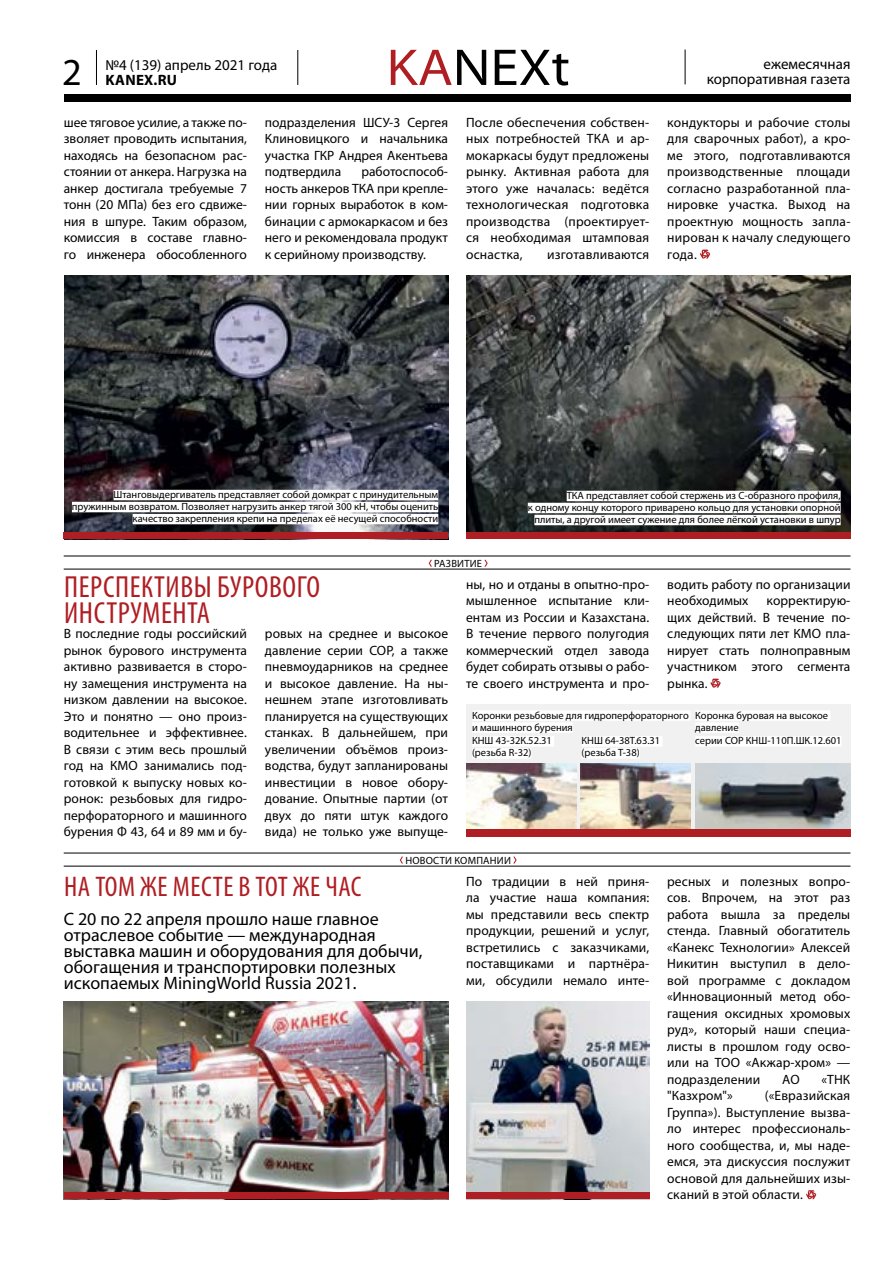
<style>
.page{position:relative;width:893px;height:1263px;background:#fff}
.page>*{position:absolute;margin:0;border:0;box-sizing:border-box;transform-origin:0 0}
.t1{font:semi-expanded 52.2px "Myriad Pro";color:#000}
.t2{font:38.25px "Myriad Pro";color:#000}
.t3{font:condensed 30.6px/26.5px "Myriad Pro";letter-spacing:.02em;color:#af1e23}
.t4{font:condensed 28.5px "Myriad Pro";letter-spacing:.02em;color:#af1e23}
.t5{font:18px/16.2px "Myriad Pro";color:#000}
.t6{font:15px "Myriad Pro";color:#000}
.t7{font:700 15px "Myriad Pro";letter-spacing:.02em;color:#000}
.t8{font:13.5px/16.5px "Myriad Pro";letter-spacing:.005em;color:#000;text-align:justify}
.t9{font:10.5px/12px "Myriad Pro";color:#000}
.t10{font:10.5px "Myriad Pro";letter-spacing:.02em;color:#000}
.s1{color:#af1e23}
</style>
<div class="page">
<div style="left:64px;top:94px;width:786px;height:8px;background:#000"></div>
<hr style="left:685px;top:50px;width:1px;height:34px;background:#000">
<hr style="left:297px;top:50px;width:1px;height:35px;background:#000">
<hr style="left:96px;top:50px;width:1px;height:35px;background:#000">
<img style="left:64px;top:275px;width:384px;height:257px">
<div style="left:64px;top:532px;width:384px;height:7px;background:#af1e23"></div>
<div style="left:114px;top:490px;width:324px;height:10px;background:#fff"></div>
<div style="left:72px;top:502px;width:366px;height:10px;background:#fff"></div>
<div style="left:133px;top:514px;width:305px;height:10px;background:#fff"></div>
<img style="left:467px;top:275px;width:383px;height:257px">
<div style="left:466px;top:532px;width:384px;height:7px;background:#af1e23"></div>
<div style="left:567px;top:491px;width:274px;height:10px;background:#fff"></div>
<div style="left:528px;top:503px;width:313px;height:10px;background:#fff"></div>
<div style="left:534px;top:515px;width:307px;height:10px;background:#fff"></div>
<hr style="left:64px;top:556px;width:786px;height:1px;background:#000">
<hr style="left:64px;top:569px;width:786px;height:1px;background:#000">
<svg style="left:429px;top:560px;width:3px;height:7px"></svg>
<svg style="left:484px;top:560px;width:4px;height:7px"></svg>
<div style="left:466px;top:704px;width:384px;height:126px;background:#f1f1f2"></div>
<img style="left:466px;top:764px;width:110px;height:65px">
<img style="left:581px;top:764px;width:110px;height:65px">
<img style="left:695px;top:764px;width:155px;height:65px">
<div style="left:466px;top:829px;width:384px;height:7px;background:#af1e23"></div>
<svg style="left:711px;top:679px;width:10px;height:9px"></svg>
<div style="left:695px;top:710px;width:135px;height:11px;background:#fff"></div>
<div style="left:695px;top:722px;width:44px;height:11px;background:#fff"></div>
<div style="left:472px;top:710px;width:218px;height:11px;background:#fff"></div>
<div style="left:472px;top:722px;width:101px;height:11px;background:#fff"></div>
<div style="left:472px;top:736px;width:82px;height:11px;background:#fff"></div>
<div style="left:472px;top:748px;width:59px;height:11px;background:#fff"></div>
<div style="left:581px;top:736px;width:82px;height:11px;background:#fff"></div>
<div style="left:581px;top:748px;width:59px;height:11px;background:#fff"></div>
<div style="left:695px;top:736px;width:146px;height:11px;background:#fff"></div>
<svg style="left:700px;top:250px;width:10px;height:9px"></svg>
<img style="left:64px;top:1001px;width:384px;height:191px">
<img style="left:466px;top:1001px;width:183px;height:191px">
<svg style="left:806px;top:1190px;width:10px;height:9px"></svg>
<div style="left:64px;top:1192px;width:384px;height:7px;background:#af1e23"></div>
<div style="left:466px;top:1192px;width:183px;height:7px;background:#af1e23"></div>
<hr style="left:64px;top:853px;width:786px;height:1px;background:#000">
<svg style="left:400px;top:857px;width:3px;height:6px"></svg>
<svg style="left:513px;top:857px;width:4px;height:6px"></svg>
<hr style="left:64px;top:866px;width:786px;height:1px;background:#000">
<h2 class="t2" style="left:62px;top:49px;width:21px">2</h2>
<p class="t6" style="left:105px;top:55px;width:173px">№4 (139) апрель 2021 года</p>
<p class="t7" style="left:105px;top:70px;width:73px">KANEX.RU</p>
<h1 class="t1" style="left:387px;top:35px;width:185px"><span class="s1">KA</span>NEXt</h1>
<p class="t8" style="left:64px;top:114px;width:185px">шее тяговое усилие, а также по&shy;зволяет проводить испытания, находясь на безопасном рас&shy;стоянии от анкера. Нагрузка на анкер достигала требуемые 7 тонн (20 МПа) без его сдвиже&shy;ния в шпуре. Таким образом, комиссия в составе главно&shy;го инженера обособленного</p>
<p class="t8" style="left:265px;top:114px;width:185px">подразделения ШСУ-3 Сергея Клиновицкого и начальника участка ГКР Андрея Акентьева подтвердила</p>
<p class="t8" style="left:265px;top:163px;width:185px;text-indent:96px">работоспособ&shy;ность анкеров ТКА при крепле&shy;нии горных выработок в ком&shy;бинации с армокаркасом и без него и рекомендовала продукт к серийному производству.</p>
<p class="t8" style="left:466px;top:114px;width:185px">После обеспечения собствен&shy;ных потребностей ТКА и ар&shy;мокаркасы будут предложены рынку. Активная работа для этого уже началась: ведётся технологическая подготовка производства (проектирует&shy;ся необходимая штамповая оснастка,</p>
<p class="t8" style="left:547px;top:246px;width:104px">изготавливаются</p>
<p class="t6" style="left:764px;top:55px;width:88px">ежемесячная</p>
<p class="t6" style="left:707px;top:70px;width:145px">корпоративная газета</p>
<p class="t8" style="left:667px;top:114px;width:185px">кондукторы и рабочие столы для сварочных работ), а кро&shy;ме этого, подготавливаются производственные площади согласно разработанной пла&shy;нировке участка. Выход на проектную мощность запла&shy;нирован к началу следующего года.</p>
<p class="t9" style="left:72px;top:488px;width:368px;text-align:right">Штанговыдергиватель представляет собой домкрат с принудительным пружинным возвратом. Позволяет нагрузить анкер тягой 300 кН, чтобы оценить качество закрепления крепи на пределах её несущей способности</p>
<p class="t9" style="left:528px;top:489px;width:314px;text-align:right">ТКА представляет собой стержень из С-образного профиля,<br>к одному концу которого приварено кольцо для установки опорной плиты, а другой имеет сужение для более лёгкой установки в шпур</p>
<p class="t10" style="left:434px;top:557px;width:49px">РАЗВИТИЕ</p>
<h3 class="t3" style="left:64px;top:573px;width:258px">ПЕРСПЕКТИВЫ БУРОВОГО<br>ИНСТРУМЕНТА</h3>
<p class="t8" style="left:64px;top:625px;width:185px">В последние годы российский рынок бурового инструмента активно развивается в сторо&shy;ну замещения инструмента на низком давлении на высокое.<br>Это и понятно — оно произ&shy;водительнее и эффективнее.<br>В связи с этим весь прошлый год на КМО занимались под&shy;готовкой к выпуску новых ко&shy;ронок: резьбовых для гидро&shy;перфораторного и машинного бурения Ф 43, 64 и 89 мм и бу-</p>
<p class="t8" style="left:265px;top:625px;width:185px">ровых на среднее и высокое давление серии СОР, а также пневмоударников на среднее и высокое давление. На ны&shy;нешнем этапе изготовливать планируется на существующих станках. В дальнейшем, при увеличении объёмов произ&shy;водства, будут запланированы инвестиции в новое обору&shy;дование. Опытные партии (от двух до пяти штук каждого вида) не только уже выпуще-</p>
<p class="t8" style="left:466px;top:576px;width:185px">ны, но и отданы в опытно-про&shy;мышленное испытание кли&shy;ентам из России и Казахстана.<br>В течение первого полугодия коммерческий отдел завода будет собирать отзывы о рабо&shy;те своего инструмента и про-</p>
<p class="t8" style="left:667px;top:576px;width:185px">водить работу по организации необходимых</p>
<p class="t8" style="left:667px;top:592px;width:185px;text-indent:99px">корректирую&shy;щих действий. В течение по&shy;следующих пяти лет КМО пла&shy;нирует стать полноправным участником этого сегмента рынка.</p>
<p class="t9" style="left:695px;top:709px;width:134px">Коронка буровая на высокое давление</p>
<p class="t9" style="left:472px;top:709px;width:218px">Коронки резьбовые для гидроперфораторного и машинного бурения</p>
<p class="t9" style="left:472px;top:735px;width:82px">КНШ 43-32К.52.31 (резьба R-32)</p>
<p class="t9" style="left:581px;top:735px;width:80px">КНШ 64-38Т.63.31 (резьба Т-38)</p>
<p class="t9" style="left:695px;top:735px;width:148px">серии СОР КНШ-110П.ШК.12.601</p>
<p class="t10" style="left:405px;top:853px;width:107px">НОВОСТИ КОМПАНИИ</p>
<h3 class="t4" style="left:64px;top:870px;width:299px">НА ТОМ ЖЕ МЕСТЕ В ТОТ ЖЕ ЧАС</h3>
<p class="t8" style="left:466px;top:873px;width:185px">По традиции в ней приня&shy;ла участие наша компания: мы представили весь спектр продукции, решений и услуг, встретились с заказчиками, поставщиками и партнёра&shy;ми, обсудили немало инте-</p>
<p class="t8" style="left:667px;top:873px;width:185px">ресных и полезных вопро&shy;сов. Впрочем, на этот раз работа вышла за пределы стенда. Главный обогатитель «Канекс Технологии» Алексей Никитин выступил в дело&shy;вой программе с докладом «Инновационный метод обо&shy;гащения оксидных хромовых руд», который наши специа&shy;листы в прошлом году осво&shy;или на ТОО «Акжар-хром» — подразделении</p>
<h3 class="t5" style="left:64px;top:910px;width:360px">C 20 по 22 апреля прошло наше главное отраслевое событие — международная выставка машин и оборудования для добычи, обогащения и транспортировки полезных ископаемых MiningWorld Russia 2021.</h3>
<p class="t8" style="left:782px;top:1071px;width:19px">АО</p>
<p class="t8" style="left:821px;top:1071px;width:30px">«ТНК</p>
<p class="t8" style="left:667px;top:1087px;width:185px;text-indent:98px">(«Евразийская Группа»). Выступление вызва&shy;ло интерес профессиональ&shy;ного сообщества, и, мы наде&shy;емся, эта дискуссия послужит основой для дальнейших изы&shy;сканий в этой области.</p>
<p class="t8" style="left:667px;top:1087px;width:67px">"Казхром"»</p>
</div>
